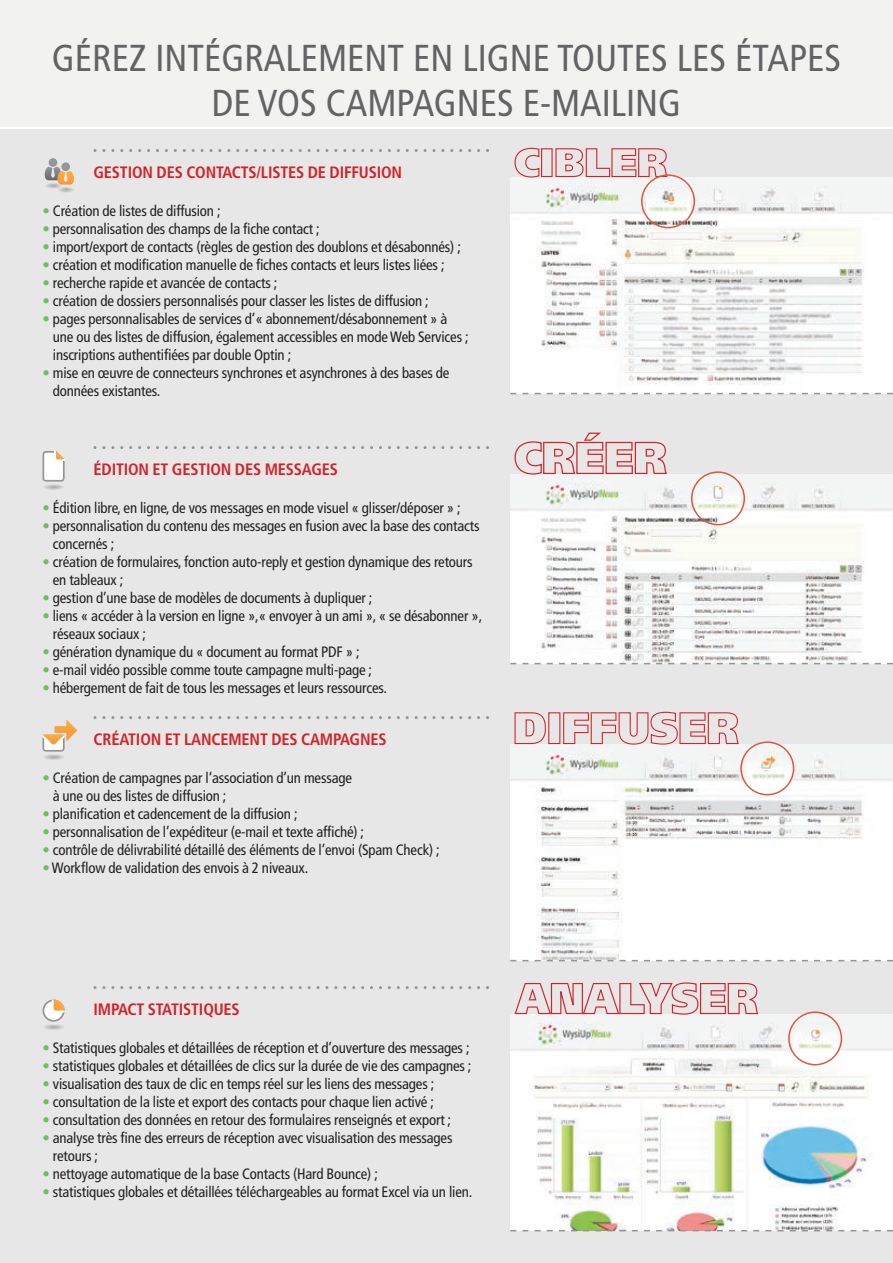
<style>
.page{position:relative;width:893px;height:1263px;background:#fff}
.page>*{position:absolute;margin:0;border:0;box-sizing:border-box;transform-origin:0 0}
.t1{font:condensed 37.5px/45px "Frutiger LT Std";color:#636366;text-align:center}
.t2{font:700 condensed 16.5px "Frutiger LT Std";letter-spacing:-.01em;color:#d1232a}
.t3{font:condensed 15px/18px "Frutiger LT Std";letter-spacing:-.01em;color:#231f20}
.s1{color:#6dbf5d}
</style>
<div class="page">
<div style="left:0;top:128px;width:893px;height:1135px;background:#e6e7e6"></div>
<div style="left:0;top:0;width:893px;height:128px;background:#f2f3f1"></div>
<hr style="left:0;top:127px;width:893px;height:1px;background:#fff">
<img style="left:510px;top:178px;width:383px;height:216px">
<img style="left:510px;top:475px;width:383px;height:189px">
<img style="left:510px;top:745px;width:383px;height:216px">
<img style="left:510px;top:1015px;width:383px;height:216px">
<svg style="left:514px;top:982px;width:244px;height:33px"></svg>
<svg style="left:514px;top:433px;width:153px;height:42px"></svg>
<svg style="left:514px;top:712px;width:225px;height:33px"></svg>
<svg style="left:514px;top:148px;width:181px;height:80px"></svg>
<svg style="left:691px;top:471px;width:54px;height:54px"></svg>
<svg style="left:740px;top:741px;width:54px;height:54px"></svg>
<svg style="left:788px;top:1011px;width:54px;height:54px"></svg>
<svg style="left:94px;top:149px;width:395px;height:3px"></svg>
<svg style="left:43px;top:999px;width:22px;height:23px"></svg>
<svg style="left:94px;top:986px;width:395px;height:3px"></svg>
<svg style="left:43px;top:720px;width:34px;height:32px"></svg>
<svg style="left:94px;top:716px;width:395px;height:3px"></svg>
<svg style="left:94px;top:446px;width:395px;height:3px"></svg>
<svg style="left:43px;top:451px;width:22px;height:31px"></svg>
<div style="left:49px;top:158px;width:8px;height:9px;background:#939598;border-radius:50%"></div>
<div style="left:61px;top:162px;width:9px;height:9px;background:#939598;border-radius:50%"></div>
<svg style="left:44px;top:167px;width:30px;height:18px"></svg>
<img style="left:57px;top:187px;width:17px;height:5px">
<h1 class="t1" style="left:52px;top:35px;width:791px">GÉREZ INTÉGRALEMENT EN LIGNE TOUTES LES ÉTAPES<br>DE VOS CAMPAGNES E-MAILING</h1>
<p class="t2" style="left:94px;top:162px;width:310px">GESTION DES CONTACTS/LISTES DE DIFFUSION</p>
<p class="t3" style="left:43px;top:202px;width:180px"><span class="s1">•</span> Création de listes de diffusion ;</p>
<p class="t3" style="left:43px;top:220px;width:279px"><span class="s1">•</span> personnalisation des champs de la fiche contact ;</p>
<p class="t3" style="left:43px;top:238px;width:420px"><span class="s1">•</span> import/export de contacts (règles de gestion des doublons et désabonnés) ;</p>
<p class="t3" style="left:43px;top:256px;width:404px"><span class="s1">•</span> création et modification manuelle de fiches contacts et leurs listes liées ;</p>
<p class="t3" style="left:43px;top:274px;width:236px"><span class="s1">•</span> recherche rapide et avancée de contacts ;</p>
<p class="t3" style="left:43px;top:292px;width:388px"><span class="s1">•</span> création de dossiers personnalisés pour classer les listes de diffusion ;</p>
<p class="t3" style="left:53px;top:310px;width:417px;text-indent:-10px"><span class="s1">•</span> pages personnalisables de services d’« abonnement/désabonnement » à une ou des listes de diffusion, également accessibles en mode Web Services ; inscriptions authentifiées par double Optin ;</p>
<p class="t3" style="left:53px;top:364px;width:398px;text-indent:-10px"><span class="s1">•</span> mise en œuvre de connecteurs synchrones et asynchrones à des bases de données existantes.</p>
<p class="t2" style="left:94px;top:459px;width:246px">ÉDITION ET GESTION DES MESSAGES</p>
<p class="t3" style="left:43px;top:499px;width:420px"><span class="s1">•</span> Édition libre, en ligne, de vos messages en mode visuel « glisser/déposer » ;</p>
<p class="t3" style="left:53px;top:517px;width:428px;text-indent:-10px"><span class="s1">•</span> personnalisation du contenu des messages en fusion avec la base des contacts concernés ;</p>
<p class="t3" style="left:53px;top:553px;width:421px;text-indent:-10px"><span class="s1">•</span> création de formulaires, fonction auto-reply et gestion dynamique des retours en tableaux ;</p>
<p class="t3" style="left:42px;top:589px;width:331px"><span class="s1">•</span> gestion d’une base de modèles de documents à dupliquer ;</p>
<p class="t3" style="left:53px;top:607px;width:431px;text-indent:-10px"><span class="s1">•</span> liens « accéder à la version en ligne »,« envoyer à un ami », « se désabonner », réseaux sociaux ;</p>
<p class="t3" style="left:42px;top:643px;width:319px"><span class="s1">•</span> génération dynamique du « document au format PDF » ;</p>
<p class="t3" style="left:42px;top:661px;width:331px"><span class="s1">•</span> e-mail vidéo possible comme toute campagne multi-page ;</p>
<p class="t3" style="left:42px;top:679px;width:346px"><span class="s1">•</span> hébergement de fait de tous les messages et leurs ressources.</p>
<p class="t2" style="left:94px;top:729px;width:295px">CRÉATION ET LANCEMENT DES CAMPAGNES</p>
<p class="t3" style="left:53px;top:769px;width:301px;text-indent:-10px"><span class="s1">•</span> Création de campagnes par l‘association d’un message à une ou des listes de diffusion ;</p>
<p class="t3" style="left:42px;top:805px;width:257px"><span class="s1">•</span> planification et cadencement de la diffusion ;</p>
<p class="t3" style="left:42px;top:823px;width:323px"><span class="s1">•</span> personnalisation de l’expéditeur (e-mail et texte affiché) ;</p>
<p class="t3" style="left:42px;top:841px;width:399px"><span class="s1">•</span> contrôle de délivrabilité détaillé des éléments de l’envoi (Spam Check) ;</p>
<p class="t3" style="left:42px;top:859px;width:267px"><span class="s1">•</span> Workflow de validation des envois à 2 niveaux.</p>
<p class="t2" style="left:94px;top:999px;width:148px">IMPACT STATISTIQUES</p>
<p class="t3" style="left:43px;top:1039px;width:429px"><span class="s1">•</span> Statistiques globales et détaillées de réception et d’ouverture des messages ;</p>
<p class="t3" style="left:43px;top:1057px;width:430px"><span class="s1">•</span> statistiques globales et détaillées de clics sur la durée de vie des campagnes ;</p>
<p class="t3" style="left:43px;top:1075px;width:393px"><span class="s1">•</span> visualisation des taux de clic en temps réel sur les liens des messages ;</p>
<p class="t3" style="left:43px;top:1093px;width:393px"><span class="s1">•</span> consultation de la liste et export des contacts pour chaque lien activé ;</p>
<p class="t3" style="left:43px;top:1111px;width:410px"><span class="s1">•</span> consultation des données en retour des formulaires renseignés et export ;</p>
<p class="t3" style="left:53px;top:1129px;width:401px;text-indent:-10px"><span class="s1">•</span> analyse très fine des erreurs de réception avec visualisation des messages retours ;</p>
<p class="t3" style="left:43px;top:1165px;width:337px"><span class="s1">•</span> nettoyage automatique de la base Contacts (Hard Bounce) ;</p>
<p class="t3" style="left:43px;top:1183px;width:431px"><span class="s1">•</span> statistiques globales et détaillées téléchargeables au format Excel via un lien.</p>
</div>
